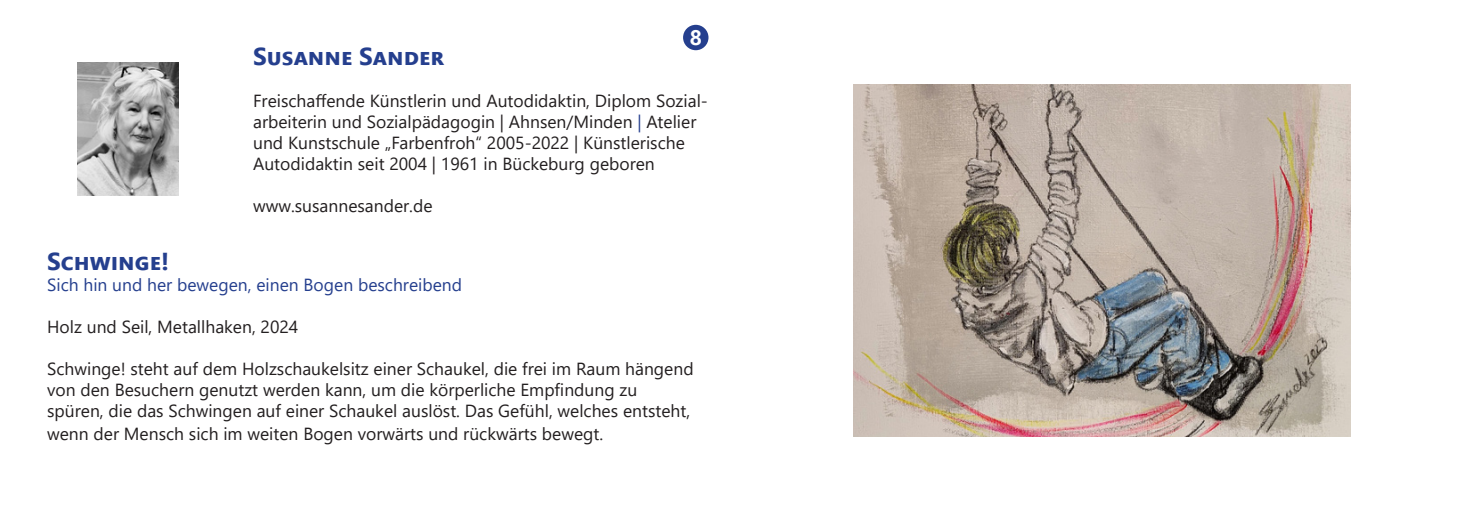
<style>
.page{position:relative;width:1469px;height:521px;background:#fff}
.page>*{position:absolute;margin:0;border:0;box-sizing:border-box;transform-origin:0 0}
.t1{font:700 24.5px "Segoe UI";color:#253f8e}
.t2{font:700 21px "Segoe UI";color:#fff}
.t3{font:17.5px/21px "Segoe UI";color:#231f20}
.t4{font:17.5px "Segoe UI";color:#253f8e}
.s1{color:#253f8e}
</style>
<div class="page">
<img style="left:78px;top:62px;width:101px;height:134px">
<img style="left:853px;top:84px;width:497px;height:353px">
<div style="left:683px;top:25px;width:25px;height:25px;background:#253f8e;border-radius:50%"></div>
<p class="t2" style="left:689px;top:17px;width:14px">8</p>
<p class="t1" style="left:253px;top:33px;width:193px">Susanne Sander</p>
<p class="t3" style="left:253px;top:89px;width:456px">Freischaffende Künstlerin und Autodidaktin, Diplom Sozial&shy;arbeiterin und Sozialpädagogin | Ahnsen/Minden <span class="s1">|</span> Atelier und Kunstschule „Farbenfroh“ 2005-2022 | Künstlerische</p>
<p class="t3" style="left:253px;top:152px;width:403px">Autodidaktin seit 2004 | 1961 in Bückeburg geboren</p>
<p class="t3" style="left:253px;top:194px;width:181px">www.susannesander.de</p>
<p class="t1" style="left:47px;top:238px;width:124px">Schwinge!</p>
<p class="t4" style="left:47px;top:268px;width:416px">Sich hin und her bewegen, einen Bogen beschreibend</p>
<p class="t3" style="left:47px;top:315px;width:253px">Holz und Seil, Metallhaken, 2024</p>
<p class="t3" style="left:47px;top:357px;width:648px">Schwinge! steht auf dem Holzschaukelsitz einer Schaukel, die frei im Raum hängend von den Besuchern genutzt werden kann, um die körperliche Empfindung zu</p>
<p class="t3" style="left:47px;top:398px;width:644px;line-height:23.1px">spüren, die das Schwingen auf einer Schaukel auslöst. Das Gefühl, welches entsteht, wenn der Mensch sich im weiten Bogen vorwärts und rückwärts bewegt.</p>
</div>
